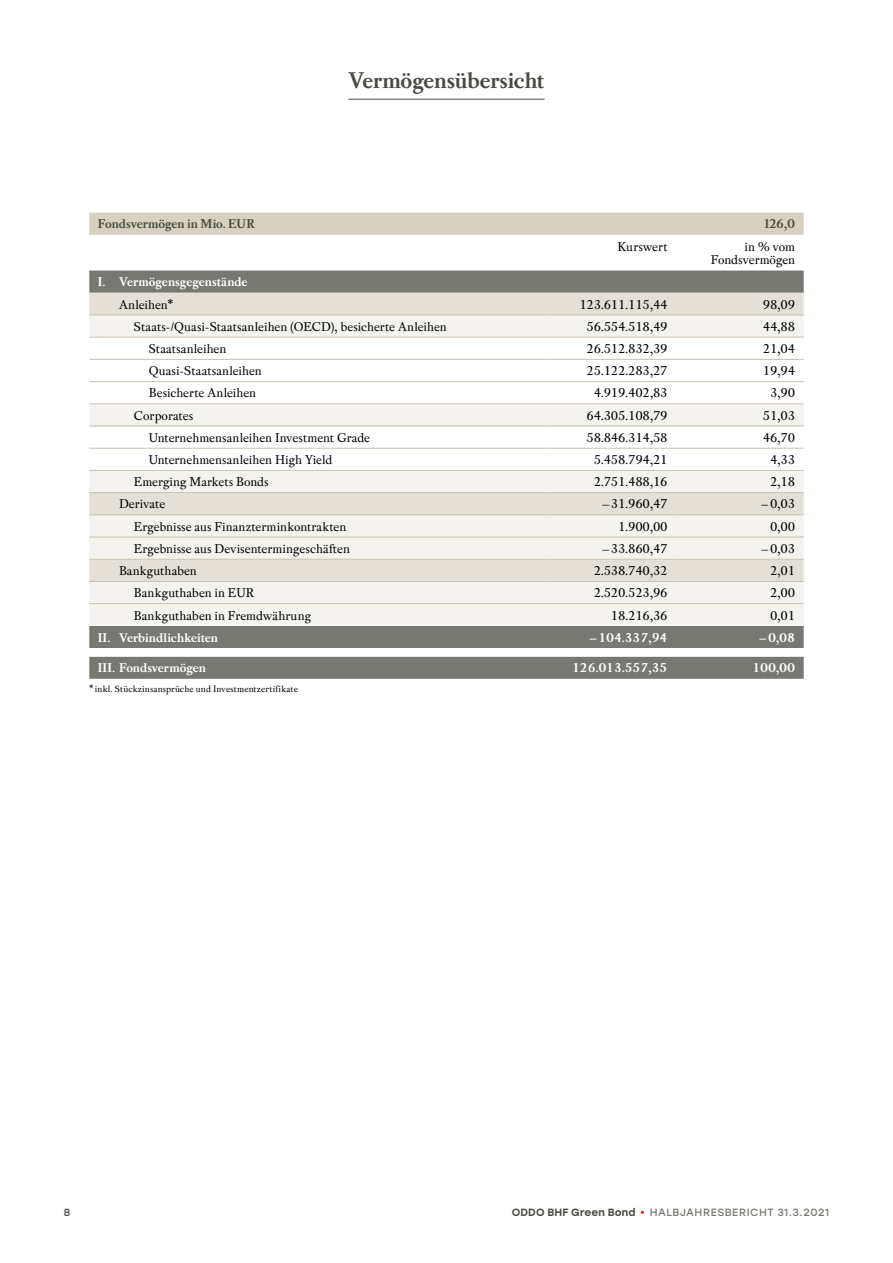
<style>
.page{position:relative;width:893px;height:1263px;background:#fff}
.page>*{position:absolute;margin:0;border:0;box-sizing:border-box;transform-origin:0 0}
.t1{font:700 24px "Pradell";letter-spacing:-.01em;color:#484b42}
.t2{font:13.5px/13.5px "Pradell";letter-spacing:-.005em;color:#000;text-align:right}
.t3{font:700 13.5px "Pradell";letter-spacing:-.005em;color:#fff}
.t4{font:700 13.5px "Pradell";letter-spacing:-.005em;color:#484b42}
.t5{font:10.5px "Stolzl";letter-spacing:.05em;color:#767871}
.t6{font:500 10.5px "Stolzl";letter-spacing:.01em;color:#484b42}
.t7{font:10.5px "Stolzl";color:#484b42}
.t8{font:9.75px "Pradell";letter-spacing:.01em;color:#000}
</style>
<div class="page">
<div style="left:89px;top:213px;width:715px;height:22px;background:#d7d1c4"></div>
<div style="left:89px;top:271px;width:715px;height:408px;background:#767871"></div>
<div style="left:89px;top:293px;width:715px;height:21px;background:#e4e0d7"></div>
<svg style="left:89px;top:315px;width:715px;height:311px;fill:#f4f3ef"></svg>
<svg style="left:89px;top:648px;width:715px;height:9px"></svg>
<hr style="left:89px;top:314px;width:460px;height:1px;background:#cac2b0">
<hr style="left:549px;top:314px;width:127px;height:1px;background:#cac2b0">
<hr style="left:89px;top:337px;width:460px;height:1px;background:#cac2b0">
<hr style="left:549px;top:337px;width:127px;height:1px;background:#cac2b0">
<hr style="left:676px;top:337px;width:128px;height:1px;background:#cac2b0">
<hr style="left:89px;top:359px;width:460px;height:1px;background:#cac2b0">
<hr style="left:549px;top:359px;width:127px;height:1px;background:#cac2b0">
<hr style="left:676px;top:359px;width:128px;height:1px;background:#cac2b0">
<hr style="left:89px;top:381px;width:460px;height:1px;background:#cac2b0">
<hr style="left:549px;top:381px;width:127px;height:1px;background:#cac2b0">
<hr style="left:676px;top:381px;width:128px;height:1px;background:#cac2b0">
<hr style="left:89px;top:403px;width:460px;height:1px;background:#cac2b0">
<hr style="left:549px;top:403px;width:127px;height:1px;background:#cac2b0">
<hr style="left:676px;top:403px;width:128px;height:1px;background:#cac2b0">
<hr style="left:89px;top:426px;width:460px;height:1px;background:#cac2b0">
<hr style="left:549px;top:426px;width:127px;height:1px;background:#cac2b0">
<hr style="left:676px;top:426px;width:128px;height:1px;background:#cac2b0">
<hr style="left:89px;top:448px;width:460px;height:1px;background:#cac2b0">
<hr style="left:549px;top:448px;width:127px;height:1px;background:#cac2b0">
<hr style="left:676px;top:448px;width:128px;height:1px;background:#cac2b0">
<hr style="left:89px;top:470px;width:460px;height:1px;background:#cac2b0">
<hr style="left:549px;top:470px;width:127px;height:1px;background:#cac2b0">
<hr style="left:676px;top:470px;width:128px;height:1px;background:#cac2b0">
<hr style="left:89px;top:492px;width:460px;height:1px;background:#cac2b0">
<hr style="left:549px;top:492px;width:127px;height:1px;background:#cac2b0">
<hr style="left:676px;top:492px;width:128px;height:1px;background:#cac2b0">
<hr style="left:89px;top:559px;width:460px;height:1px;background:#cac2b0">
<hr style="left:549px;top:559px;width:127px;height:1px;background:#cac2b0">
<hr style="left:676px;top:559px;width:128px;height:1px;background:#cac2b0">
<hr style="left:89px;top:581px;width:460px;height:1px;background:#cac2b0">
<hr style="left:549px;top:581px;width:127px;height:1px;background:#cac2b0">
<hr style="left:676px;top:581px;width:128px;height:1px;background:#cac2b0">
<hr style="left:89px;top:603px;width:460px;height:1px;background:#cac2b0">
<hr style="left:549px;top:603px;width:127px;height:1px;background:#cac2b0">
<hr style="left:676px;top:603px;width:128px;height:1px;background:#cac2b0">
<hr style="left:676px;top:314px;width:128px;height:1px;background:#cac2b0">
<hr style="left:89px;top:514px;width:460px;height:1px;background:#cac2b0">
<hr style="left:549px;top:514px;width:127px;height:1px;background:#cac2b0">
<hr style="left:676px;top:514px;width:128px;height:1px;background:#cac2b0">
<hr style="left:89px;top:537px;width:460px;height:1px;background:#cac2b0">
<hr style="left:549px;top:537px;width:127px;height:1px;background:#cac2b0">
<hr style="left:676px;top:537px;width:128px;height:1px;background:#cac2b0">
<hr style="left:348px;top:99px;width:197px;height:1px;background:#484b42">
<h1 class="t1" style="left:348px;top:66px;width:198px">Vermögensübersicht</h1>
<p class="t4" style="left:98px;top:216px;width:159px">Fondsvermögen in Mio. EUR</p>
<p class="t4" style="left:764px;top:216px;width:32px">126,0</p>
<p class="t2" style="left:617px;top:239px;width:52px">Kurswert</p>
<p class="t2" style="left:711px;top:239px;width:86px">in % vom<br>Fondsvermögen</p>
<p class="t3" style="left:98px;top:274px;width:151px">I. Vermögensgegenstände</p>
<p class="t2" style="left:119px;top:297px;width:56px">Anleihen*</p>
<p class="t2" style="left:579px;top:297px;width:90px">123.611.115,44</p>
<p class="t2" style="left:763px;top:297px;width:34px">98,09</p>
<p class="t2" style="left:134px;top:319px;width:314px">Staats-/Quasi-Staatsanleihen (OECD), besicherte Anleihen</p>
<p class="t2" style="left:587px;top:319px;width:82px">56.554.518,49</p>
<p class="t2" style="left:763px;top:319px;width:34px">44,88</p>
<p class="t2" style="left:149px;top:342px;width:79px">Staatsanleihen</p>
<p class="t2" style="left:587px;top:342px;width:82px">26.512.832,39</p>
<p class="t2" style="left:763px;top:342px;width:34px">21,04</p>
<p class="t2" style="left:149px;top:364px;width:115px">Quasi-Staatsanleihen</p>
<p class="t2" style="left:587px;top:364px;width:82px">25.122.283,27</p>
<p class="t2" style="left:763px;top:364px;width:34px">19,94</p>
<p class="t2" style="left:149px;top:386px;width:109px">Besicherte Anleihen</p>
<p class="t2" style="left:594px;top:386px;width:75px">4.919.402,83</p>
<p class="t2" style="left:770px;top:386px;width:27px">3,90</p>
<p class="t2" style="left:134px;top:408px;width:61px">Corporates</p>
<p class="t2" style="left:587px;top:408px;width:82px">64.305.108,79</p>
<p class="t2" style="left:763px;top:408px;width:34px">51,03</p>
<p class="t2" style="left:149px;top:430px;width:223px">Unternehmensanleihen Investment Grade</p>
<p class="t2" style="left:587px;top:430px;width:82px">58.846.314,58</p>
<p class="t2" style="left:763px;top:430px;width:34px">46,70</p>
<p class="t2" style="left:149px;top:453px;width:185px">Unternehmensanleihen High Yield</p>
<p class="t2" style="left:594px;top:453px;width:75px">5.458.794,21</p>
<p class="t2" style="left:770px;top:453px;width:27px">4,33</p>
<p class="t2" style="left:134px;top:475px;width:136px">Emerging Markets Bonds</p>
<p class="t2" style="left:594px;top:475px;width:75px">2.751.488,16</p>
<p class="t2" style="left:770px;top:475px;width:27px">2,18</p>
<p class="t2" style="left:119px;top:497px;width:48px">Derivate</p>
<p class="t2" style="left:602px;top:497px;width:67px">–31.960,47</p>
<p class="t2" style="left:761px;top:497px;width:36px">–0,03</p>
<p class="t2" style="left:134px;top:519px;width:214px">Ergebnisse aus Finanzterminkontrakten</p>
<p class="t2" style="left:618px;top:519px;width:51px">1.900,00</p>
<p class="t2" style="left:770px;top:519px;width:27px">0,00</p>
<p class="t2" style="left:134px;top:541px;width:217px">Ergebnisse aus Devisentermingeschäften</p>
<p class="t2" style="left:602px;top:541px;width:67px">–33.860,47</p>
<p class="t2" style="left:761px;top:541px;width:36px">–0,03</p>
<p class="t2" style="left:119px;top:564px;width:79px">Bankguthaben</p>
<p class="t2" style="left:594px;top:564px;width:75px">2.538.740,32</p>
<p class="t2" style="left:770px;top:564px;width:27px">2,01</p>
<p class="t2" style="left:134px;top:586px;width:122px">Bankguthaben in EUR</p>
<p class="t2" style="left:594px;top:586px;width:75px">2.520.523,96</p>
<p class="t2" style="left:770px;top:586px;width:27px">2,00</p>
<p class="t2" style="left:134px;top:608px;width:179px">Bankguthaben in Fremdwährung</p>
<p class="t2" style="left:611px;top:608px;width:58px">18.216,36</p>
<p class="t2" style="left:770px;top:608px;width:27px">0,01</p>
<p class="t3" style="left:98px;top:629px;width:122px">II. Verbindlichkeiten</p>
<p class="t3" style="left:589px;top:629px;width:80px">–104.337,94</p>
<p class="t3" style="left:759px;top:629px;width:38px">–0,08</p>
<p class="t3" style="left:98px;top:660px;width:110px">III. Fondsvermögen</p>
<p class="t3" style="left:572px;top:660px;width:97px">126.013.557,35</p>
<p class="t3" style="left:752px;top:660px;width:44px">100,00</p>
<p class="t8" style="left:89px;top:683px;width:210px">*inkl. Stückzinsansprüche und Investmentzertifikate</p>
<p class="t7" style="left:64px;top:1205px;width:8px">8</p>
<p class="t6" style="left:512px;top:1205px;width:125px">ODDO BHF Green Bond</p>
<p class="t5" style="left:650px;top:1205px;width:181px">HALBJAHRESBERICHT 31.3.2021</p>
</div>
